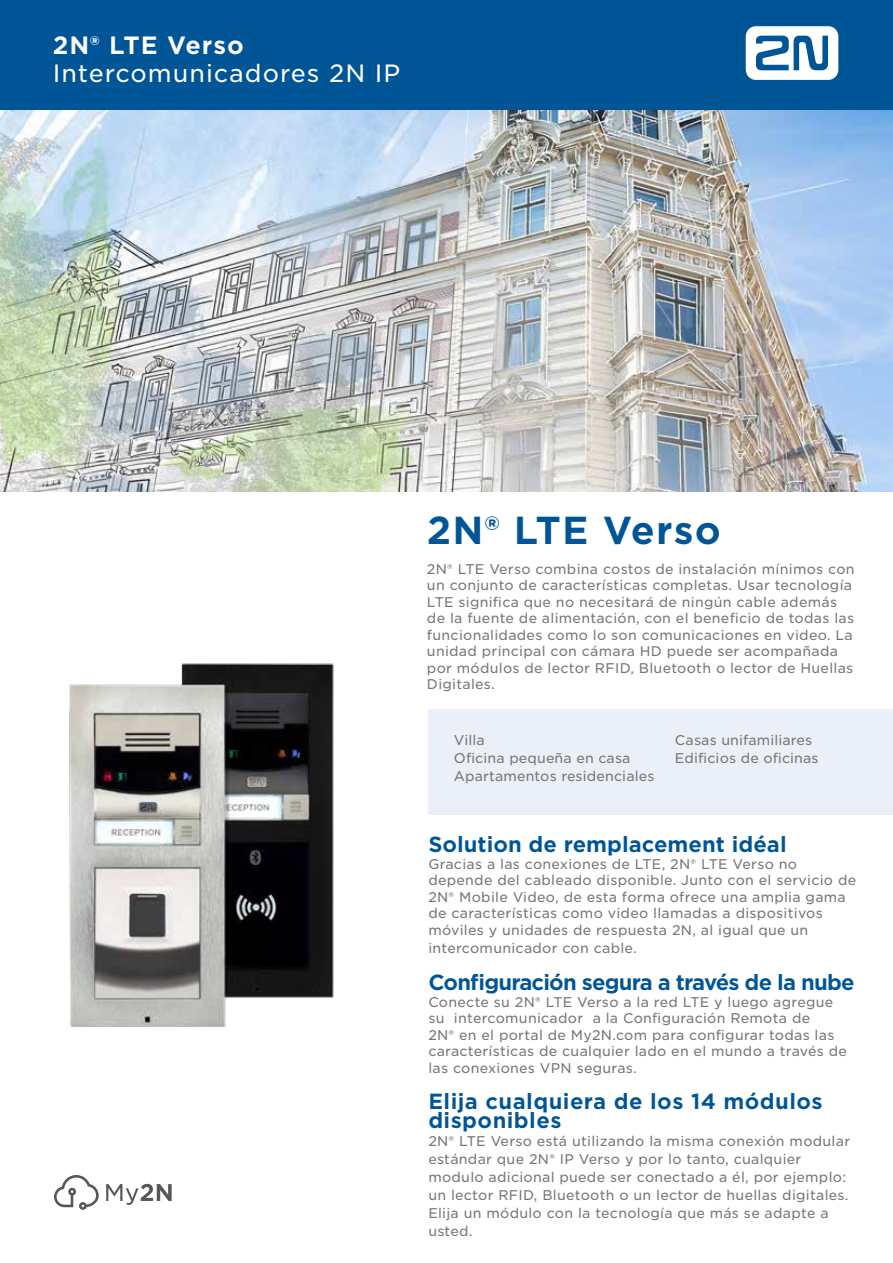
<style>
.page{position:relative;width:893px;height:1263px;background:#fff}
.page>*{position:absolute;margin:0;border:0;box-sizing:border-box;transform-origin:0 0}
.t1{font:700 37.5px "Gotham S Sm";letter-spacing:.03em;color:#005597}
.t2{font:24px "Gotham S Sm";letter-spacing:.04em;color:#fff}
.t3{font:700 24px "Gotham S Sm";letter-spacing:.04em;color:#fff}
.t4{font:700 21px/19.5px "Gotham S Sm";letter-spacing:.02em;color:#005597}
.t5{font:700 21px "Gotham S Sm";letter-spacing:-.04em;color:#005597}
.t6{font:700 21px "Gotham S Sm";color:#005597}
.t7{font:13.5px/16.5px "Gotham S Sm";letter-spacing:.02em;color:#777471}
</style>
<div class="page">
<div style="left:0;top:0;width:893px;height:112px;background:#005597"></div>
<svg style="left:746px;top:26px;width:92px;height:54px"></svg>
<img style="left:69px;top:663px;width:265px;height:364px">
<img style="left:0;top:110px;width:893px;height:381px">
<svg style="left:106px;top:1184px;width:66px;height:21px"></svg>
<svg style="left:54px;top:1175px;width:45px;height:35px"></svg>
<div style="left:428px;top:709px;width:465px;height:105px;background:#ebeff8"></div>
<h2 class="t3" style="left:53px;top:29px;width:193px">2N® LTE Verso</h2>
<h2 class="t2" style="left:53px;top:57px;width:349px">Intercomunicadores 2N IP</h2>
<h1 class="t1" style="left:427px;top:504px;width:295px">2N® LTE Verso</h1>
<p class="t7" style="left:427px;top:560px;width:429px">2N® LTE Verso combina costos de instalación mínimos con un conjunto de características completas. Usar tecnología LTE significa que no necesitará de ningún cable además de la fuente de alimentación, con el beneficio de todas las funcionalidades como lo son comunicaciones en video. La unidad principal con cámara HD puede ser acompañada por módulos de lector RFID, Bluetooth o lector de Huellas Digitales.</p>
<p class="t7" style="left:454px;top:731px;width:202px;line-height:18px">Villa<br>Oficina pequeña en casa<br>Apartamentos residenciales</p>
<p class="t7" style="left:675px;top:731px;width:145px;line-height:18px">Casas unifamiliares<br>Edificios de oficinas</p>
<h3 class="t6" style="left:428px;top:830px;width:360px">Solution de remplacement idéal</h3>
<p class="t7" style="left:428px;top:855px;width:429px">Gracias a las conexiones de LTE, 2N® LTE Verso no depende del cableado disponible. Junto con el servicio de 2N® Mobile Video, de esta forma ofrece una amplia gama de características como video llamadas a dispositivos móviles y unidades de respuesta 2N, al igual que un</p>
<p class="t7" style="left:428px;top:939px;width:210px">intercomunicador con cable.</p>
<h3 class="t5" style="left:428px;top:968px;width:428px">Configuración segura a través de la nube</h3>
<p class="t7" style="left:428px;top:993px;width:420px">Conecte su 2N® LTE Verso a la red LTE y luego agregue su intercomunicador a la Configuración Remota de<br>2N® en el portal de My2N.com para configurar todas las características de cualquier lado en el mundo a través de las conexiones VPN seguras.</p>
<h3 class="t4" style="left:428px;top:1091px;width:396px">Elija cualquiera de los 14 módulos disponibles</h3>
<p class="t7" style="left:428px;top:1132px;width:423px;line-height:18px">2N® LTE Verso está utilizando la misma conexión modular estándar que 2N® IP Verso y por lo tanto, cualquier modulo adicional puede ser conectado a él, por ejemplo: un lector RFID, Bluetooth o un lector de huellas digitales.<br>Elija un módulo con la tecnología que más se adapte a usted.</p>
</div>
